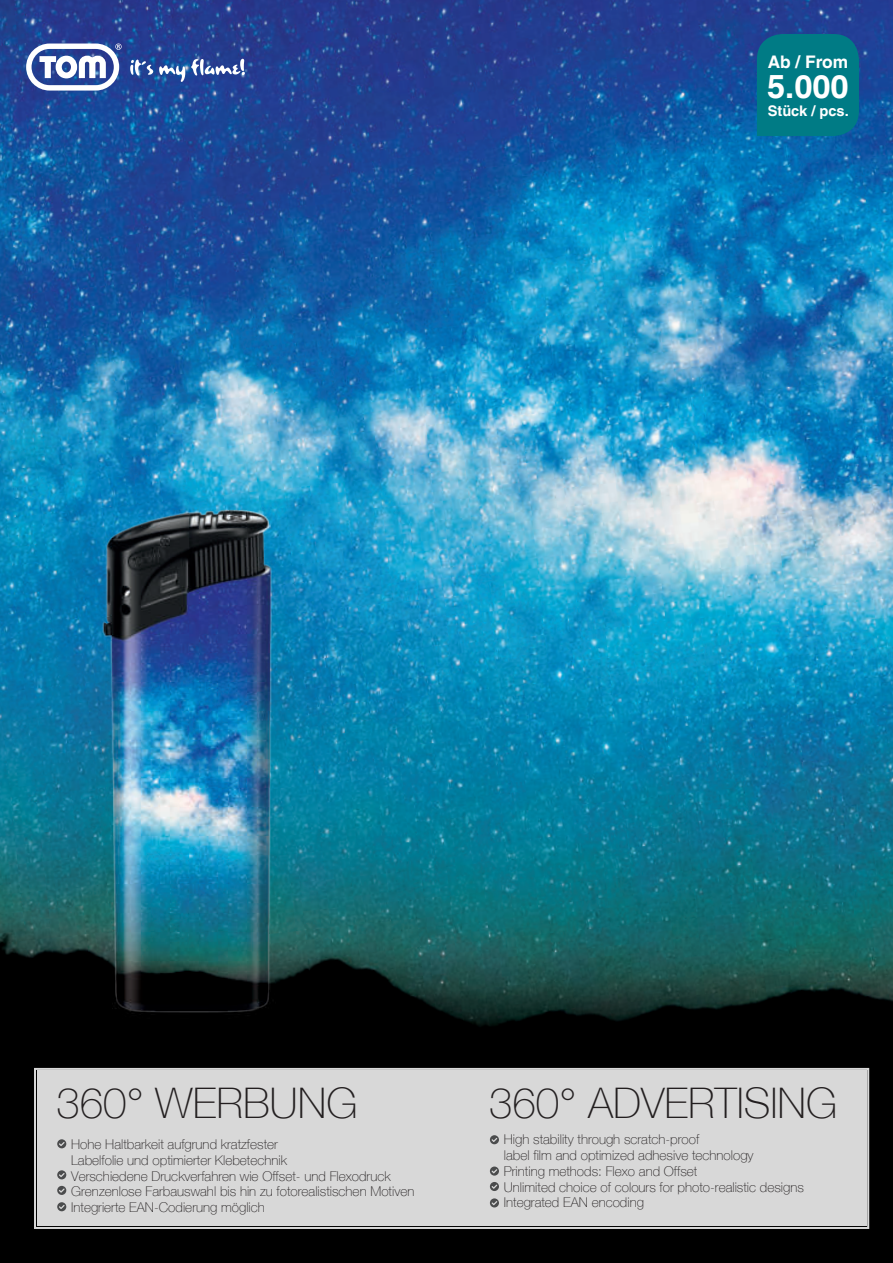
<style>
.page{position:relative;width:893px;height:1263px;background:#fff}
.page>*{position:absolute;margin:0;border:0;box-sizing:border-box;transform-origin:0 0}
.t1{font:100 42.15px "Helve Nue";color:#231f20}
.t2{font:700 32.7px "Helvetica LT";color:#fff}
.t3{font:700 17.4px "Helvetica LT";color:#fff}
.t4{font:700 14.7px "Helvetica LT";color:#fff}
.t5{font:100 13.5px/15.8px "Helve Nue";color:#231f20}
</style>
<div class="page">
<img style="left:0;top:0;width:893px;height:1263px">
<div style="left:757px;top:34px;width:102px;height:102px;background:#007b85"></div>
<img style="left:83px;top:480px;width:216px;height:576px">
<div style="left:33px;top:1067px;width:837px;height:163px;background:#d8d8d8"></div>
<div style="left:38px;top:1072px;width:827px;height:153px;border:2px solid #fff"></div>
<svg style="left:26px;top:44px;width:96px;height:47px"></svg>
<svg style="left:130px;top:60px;width:23px;height:16px"></svg>
<svg style="left:159px;top:65px;width:26px;height:17px"></svg>
<svg style="left:191px;top:59px;width:54px;height:17px"></svg>
<svg style="left:57px;top:1139px;width:9px;height:9px"></svg>
<svg style="left:57px;top:1170px;width:9px;height:9px"></svg>
<svg style="left:57px;top:1186px;width:9px;height:9px"></svg>
<svg style="left:57px;top:1202px;width:9px;height:9px"></svg>
<svg style="left:490px;top:1135px;width:9px;height:9px"></svg>
<svg style="left:490px;top:1166px;width:9px;height:9px"></svg>
<svg style="left:490px;top:1182px;width:9px;height:9px"></svg>
<svg style="left:490px;top:1198px;width:9px;height:9px"></svg>
<p class="t3" style="left:768px;top:55px;width:82px">Ab / From</p>
<h2 class="t2" style="left:767px;top:74px;width:83px">5.000</h2>
<p class="t4" style="left:768px;top:105px;width:82px">Stück / pcs.</p>
<h1 class="t1" style="left:56px;top:1084px;width:303px">360° WERBUNG</h1>
<p class="t5" style="left:71px;top:1137px;width:345px">Hohe Haltbarkeit aufgrund kratzfester<br>Labelfolie und optimierter Klebetechnik<br>Verschiedene Druckverfahren wie Offset- und Flexodruck Grenzenlose Farbauswahl bis hin zu fotorealistischen Motiven Integrierte EAN-Codierung möglich</p>
<h1 class="t1" style="left:489px;top:1084px;width:350px">360° ADVERTISING</h1>
<p class="t5" style="left:504px;top:1132px;width:302px">High stability through scratch-proof<br>label film and optimized adhesive technology<br>Printing methods: Flexo and Offset<br>Unlimited choice of colours for photo-realistic designs Integrated EAN encoding</p>
</div>
